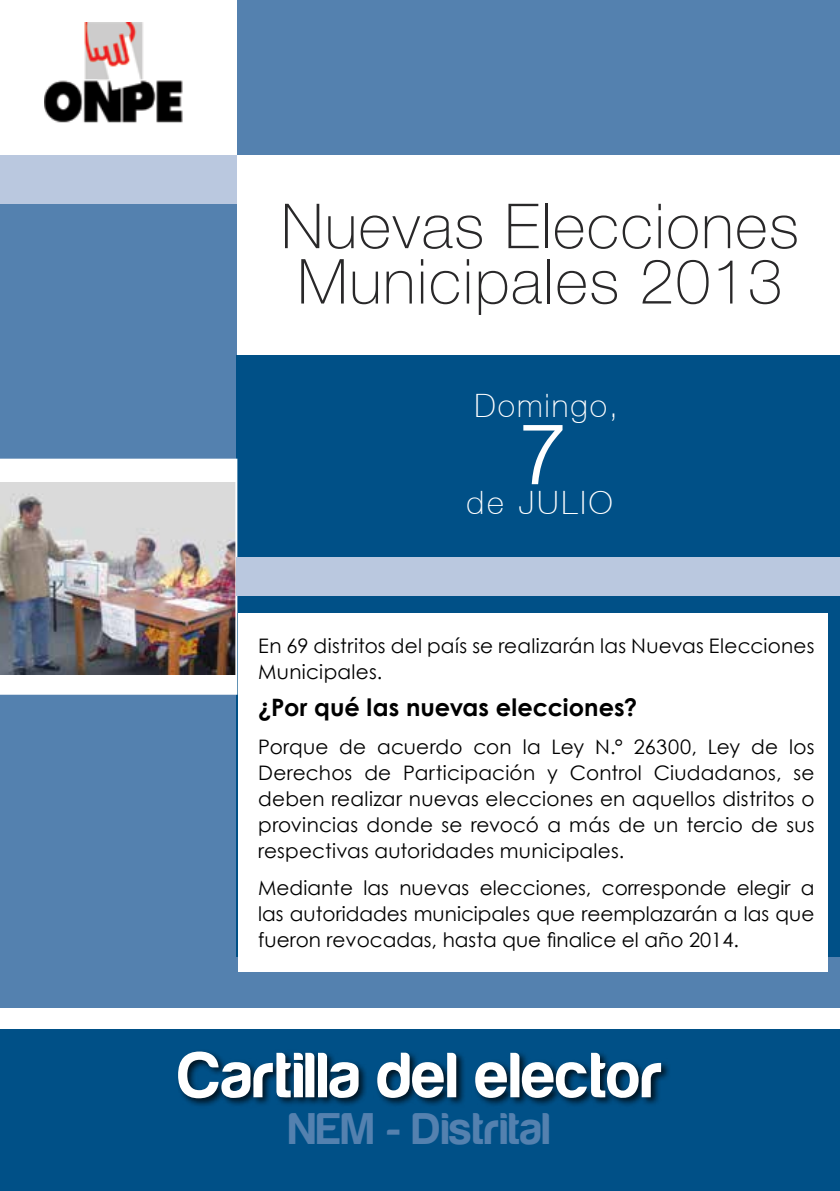
<style>
.page{position:relative;width:840px;height:1191px;background:#fff}
.page>*{position:absolute;margin:0;border:0;box-sizing:border-box;transform-origin:0 0}
.t1{font:66.2px "Harabara";letter-spacing:.025em;color:#fff}
.t2{font:100 62.2px/55.4px "Helvetica Neue CE";letter-spacing:.025em;color:#292829}
.t3{font:46px "Harabara";letter-spacing:.025em;color:#5481af}
.t4{font:100 32.2px "Helvetica Neue CE";letter-spacing:.06em;color:#fff}
.t5{font:700 24px "Century Gothic";letter-spacing:.005em;color:#000}
.t6{font:20px/26px "Century Gothic";letter-spacing:.005em;color:#000;text-align:justify}
</style>
<div class="page">
<div style="left:0;top:204px;width:237px;height:804px;background:#5481af"></div>
<div style="left:237px;top:355px;width:602px;height:602px;background:#005087"></div>
<div style="left:0;top:155px;width:237px;height:49px;background:#bac8df"></div>
<div style="left:237px;top:0;width:602px;height:155px;background:#5481af"></div>
<img style="left:44px;top:22px;width:139px;height:101px">
<div style="left:0;top:1029px;width:839px;height:162px;background:#005087"></div>
<div style="left:176px;top:1049px;width:494px;height:59px;background:#000;opacity:.75"></div>
<svg style="left:523px;top:425px;width:40px;height:60px"></svg>
<div style="left:228px;top:957px;width:611px;height:51px;background:#5481af"></div>
<img style="left:0;top:459px;width:237px;height:235px">
<div style="left:237px;top:557px;width:602px;height:38px;background:#bac8df"></div>
<div style="left:238px;top:613px;width:589px;height:359px;background:#fff"></div>
<h2 class="t2" style="left:281px;top:199px;width:519px">Nuevas Elecciones<br>Municipales 2013</h2>
<h3 class="t4" style="left:474px;top:387px;width:145px">Domingo,</h3>
<h3 class="t4" style="left:466px;top:484px;width:148px">de JULIO</h3>
<p class="t6" style="left:258px;top:632px;width:557px">En 69 distritos del país se realizarán las Nuevas Elecciones<br>Municipales.</p>
<p class="t5" style="left:258px;top:689px;width:380px">¿Por qué las nuevas elecciones?</p>
<p class="t6" style="left:258px;top:733px;width:557px">Porque de acuerdo con la Ley N.° 26300, Ley de los Derechos de Participación y Control Ciudadanos, se deben realizar nuevas elecciones en aquellos distritos o provincias donde se revocó a más de un tercio de sus respectivas autoridades municipales.</p>
<p class="t6" style="left:258px;top:874px;width:557px">Mediante las nuevas elecciones, corresponde elegir a las autoridades municipales que reemplazarán a las que fueron revocadas, hasta que finalice el año 2014.</p>
<h1 class="t1" style="left:179px;top:1040px;width:484px">Cartilla del elector</h1>
<h3 class="t3" style="left:289px;top:1105px;width:262px">NEM - Distrital</h3>
</div>
